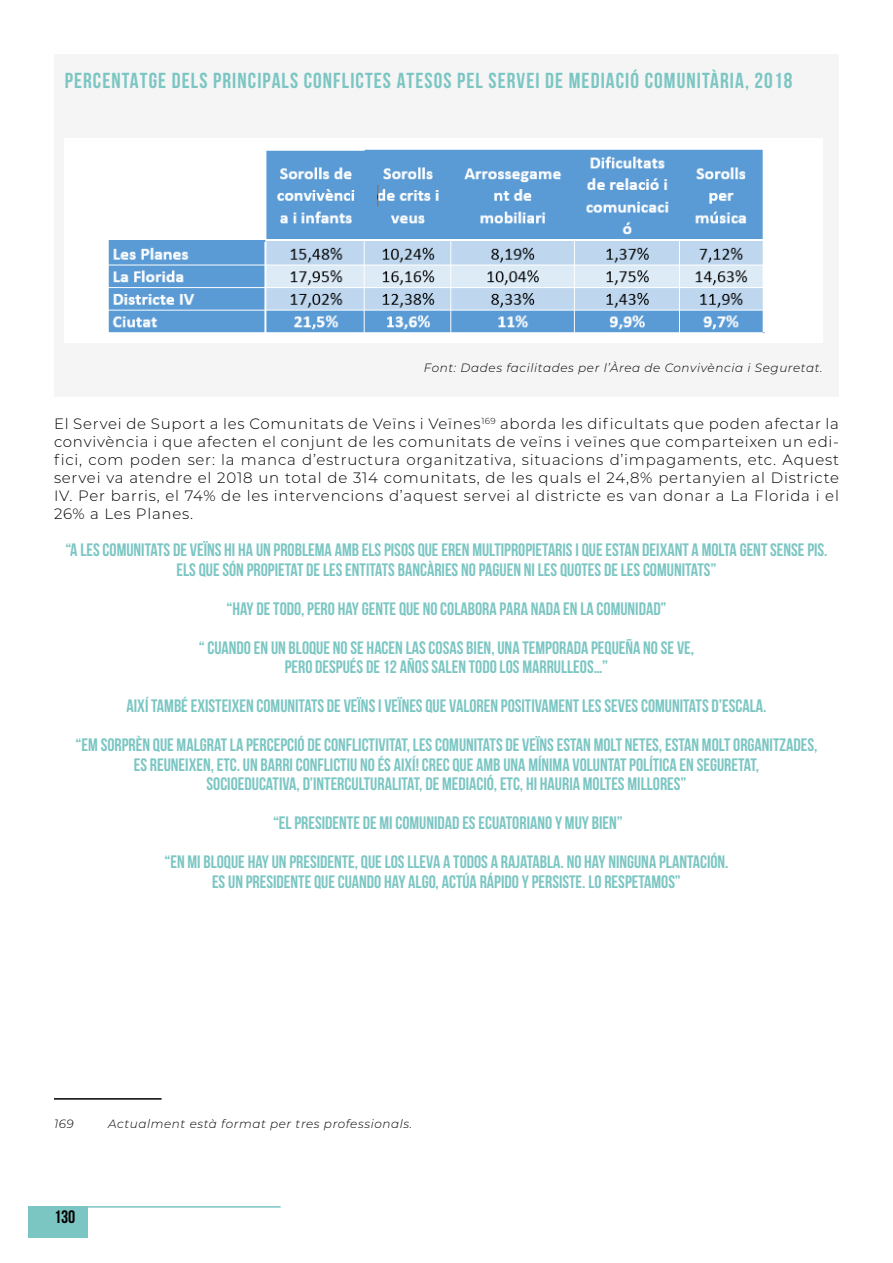
<style>
.page{position:relative;width:893px;height:1263px;background:#fff}
.page>*{position:absolute;margin:0;border:0;box-sizing:border-box;transform-origin:0 0}
.t1{font:700 21.75px "Bebas Neue";letter-spacing:.05em;color:#7bc6c3}
.t2{font:700 18px/39px "Bebas Neue";color:#7bc6c3;text-align:center}
.t3{font:700 18px "Bebas Neue";color:#000}
.t4{font:300 15px/18px "Montserrat";letter-spacing:.05em;color:#000;text-align:justify}
.t5{font:italic 300 12px "Montserrat";letter-spacing:.05em;color:#000}
</style>
<div class="page">
<div style="left:29px;top:1206px;width:59px;height:31px;background:#7bc6c3"></div>
<hr style="left:29px;top:1206px;width:252px;height:2px;background:#7bc6c3">
<div style="left:54px;top:54px;width:785px;height:342px;background:#f5f5f5"></div>
<img style="left:108px;top:149px;width:657px;height:184px">
<hr style="left:54px;top:1098px;width:108px;height:2px;background:#000">
<p class="t1" style="left:65px;top:69px;width:729px">PERCENTATGE DELS PRINCIPALS CONFLICTES ATESOS PEL SERVEI DE MEDIACIÓ COMUNITÀRIA, 2018</p>
<p class="t5" style="left:424px;top:359px;width:400px">Font: Dades facilitades per l’Àrea de Convivència i Seguretat.</p>
<p class="t4" style="left:54px;top:414px;width:786px">El Servei de Suport a les Comunitats de Veïns i Veïnes<sup>169</sup> aborda les dificultats que poden afectar la convivència i que afecten el conjunt de les comunitats de veïns i veïnes que comparteixen un edi&shy;fici, com poden ser: la manca d’estructura organitzativa, situacions d’impagaments, etc. Aquest servei va atendre el 2018 un total de 314 comunitats, de les quals el 24,8% pertanyien al Districte IV. Per barris, el 74% de les intervencions d’aquest servei al districte es van donar a La Florida i el 26% a Les Planes.</p>
<p class="t2" style="left:65px;top:540px;width:764px;line-height:19.5px">“A LES COMUNITATS DE VEÏNS HI HA UN PROBLEMA AMB ELS PISOS QUE EREN MULTIPROPIETARIS I QUE ESTAN DEIXANT A MOLTA GENT SENSE PIS.<br>ELS QUE SÓN PROPIETAT DE LES ENTITATS BANCÀRIES NO PAGUEN NI LES QUOTES DE LES COMUNITATS”</p>
<p class="t2" style="left:199px;top:589px;width:497px">“HAY DE TODO, PERO HAY GENTE QUE NO COLABORA PARA NADA EN LA COMUNIDAD”<br>“ CUANDO EN UN BLOQUE NO SE HACEN LAS COSAS BIEN, UNA TEMPORADA PEQUEÑA NO SE VE,</p>
<p class="t2" style="left:76px;top:647px;width:743px">PERO DESPUÉS DE 12 AÑOS SALEN TODO LOS MARRULLEOS…”<br>AIXÍ TAMBÉ EXISTEIXEN COMUNITATS DE VEÏNS I VEÏNES QUE VALOREN POSITIVAMENT LES SEVES COMUNITATS D’ESCALA.<br>“EM SORPRÈN QUE MALGRAT LA PERCEPCIÓ DE CONFLICTIVITAT, LES COMUNITATS DE VEÏNS ESTAN MOLT NETES, ESTAN MOLT ORGANITZADES,</p>
<p class="t2" style="left:134px;top:754px;width:627px;line-height:19.5px">ES REUNEIXEN, ETC. UN BARRI CONFLICTIU NO ÉS AIXÍ! CREC QUE AMB UNA MÍNIMA VOLUNTAT POLÍTICA EN SEGURETAT,<br>SOCIOEDUCATIVA, D’INTERCULTURALITAT, DE MEDIACIÓ, ETC, HI HAURIA MOLTES MILLORES”</p>
<p class="t2" style="left:164px;top:803px;width:566px">“EL PRESIDENTE DE MI COMUNIDAD ES ECUATORIANO Y MUY BIEN”<br>“EN MI BLOQUE HAY UN PRESIDENTE, QUE LOS LLEVA A TODOS A RAJATABLA. NO HAY NINGUNA PLANTACIÓN.</p>
<p class="t2" style="left:212px;top:862px;width:470px">ES UN PRESIDENTE QUE CUANDO HAY ALGO, ACTÚA RÁPIDO Y PERSISTE. LO RESPETAMOS”</p>
<p class="t5" style="left:54px;top:1115px;width:21px">169</p>
<p class="t5" style="left:108px;top:1115px;width:306px">Actualment està format per tres professionals.</p>
<p class="t3" style="left:54px;top:1207px;width:23px">130</p>
</div>
